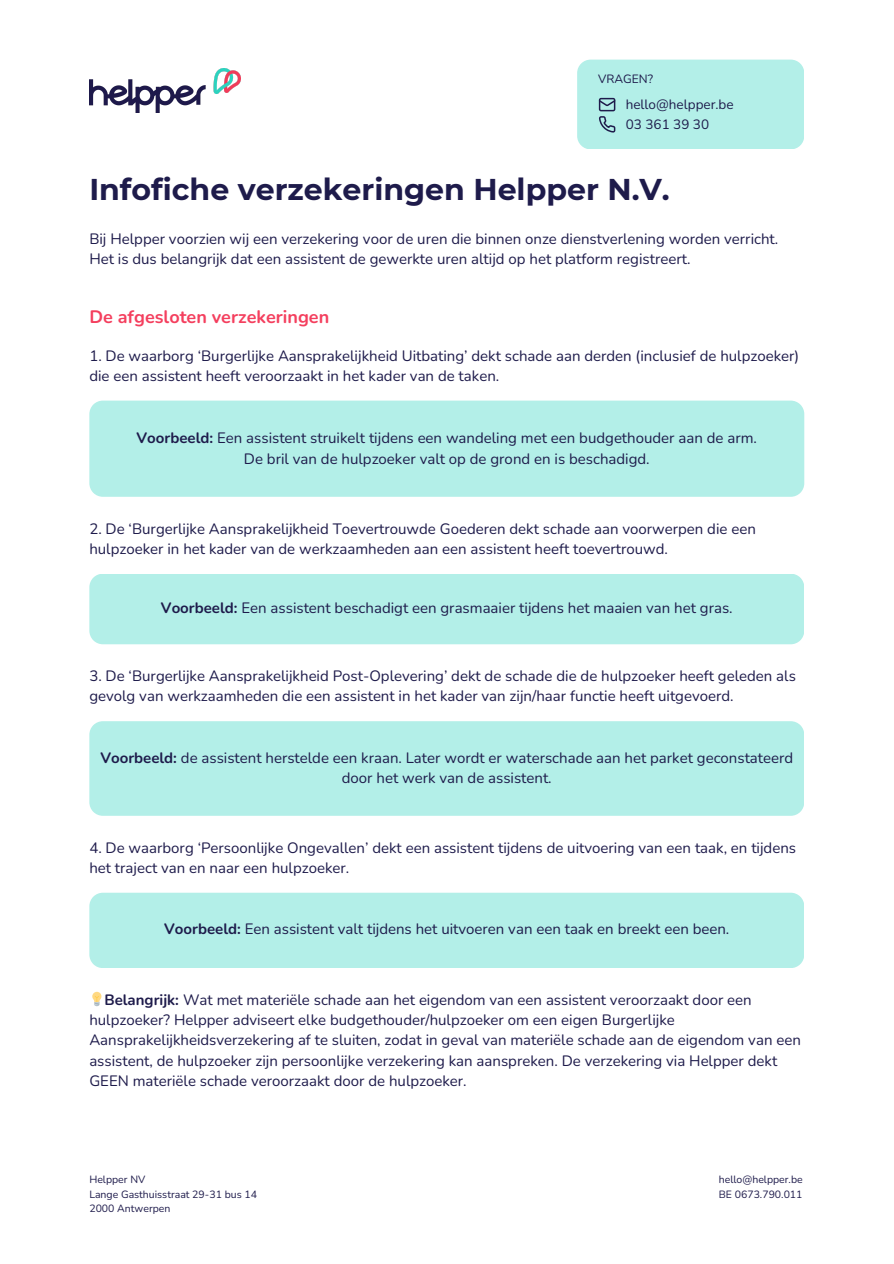
<style>
.page{position:relative;width:894px;height:1264px;background:#fff}
.page>*{position:absolute;margin:0;border:0;box-sizing:border-box;transform-origin:0 0}
.t1{font:700 30px "Montserrat";color:#1e1b4b}
.t2{font:700 18px "Nunito";color:#f43f5e}
.t3{font:15px/20.2px "Nunito";color:#1e1b4b}
.t4{font:13.5px/20.2px "Nunito";color:#1e1b4b}
.t5{font:12px "Nunito";color:#1e1b4b}
.t6{font:10.5px/14.7px "Nunito";color:#1e1b4b}
.s1{font-weight:700}
</style>
<div class="page">
<div style="left:89px;top:400px;width:715px;height:97px;background:#b3efe8"></div>
<div style="left:89px;top:574px;width:715px;height:70px;background:#b3efe8"></div>
<div style="left:89px;top:721px;width:715px;height:94px;background:#b3efe8"></div>
<div style="left:89px;top:892px;width:715px;height:76px;background:#b3efe8"></div>
<img style="left:89px;top:68px;width:151px;height:44px">
<div style="left:577px;top:60px;width:226px;height:89px;background:#b3efe8;border-radius:14px"></div>
<svg style="left:598px;top:97px;width:18px;height:36px"></svg>
<h3 class="t5" style="left:598px;top:71px;width:56px">VRAGEN?</h3>
<h3 class="t4" style="left:625px;top:94px;width:109px">hello@helpper.be<br>03 361 39 30</h3>
<p class="t1" style="left:89px;top:171px;width:582px">Infofiche verzekeringen Helpper N.V.</p>
<h5 class="t3" style="left:89px;top:229px;width:690px">Bij Helpper voorzien wij een verzekering voor de uren die binnen onze dienstverlening worden verricht.<br>Het is dus belangrijk dat een assistent de gewerkte uren altijd op het platform registreert.</h5>
<p class="t2" style="left:89px;top:305px;width:241px">De afgesloten verzekeringen</p>
<p class="t3" style="left:89px;top:346px;width:711px">1. De waarborg ‘Burgerlijke Aansprakelijkheid Uitbating’ dekt schade aan derden (inclusief de hulpzoeker) die een assistent heeft veroorzaakt in het kader van de taken.</p>
<h4 class="t3" style="left:137px;top:428px;width:621px;text-align:center"><span class="s1">Voorbeeld:</span> Een assistent struikelt tijdens een wandeling met een budgethouder aan de arm.<br>De bril van de hulpzoeker valt op de grond en is beschadigd.</h4>
<h1 class="t3" style="left:89px;top:518px;width:667px">2. De ‘Burgerlijke Aansprakelijkheid Toevertrouwde Goederen dekt schade aan voorwerpen die een hulpzoeker in het kader van de werkzaamheden aan een assistent heeft toevertrouwd.</h1>
<h3 class="t3" style="left:161px;top:598px;width:573px"><span class="s1">Voorbeeld:</span> Een assistent beschadigt een grasmaaier tijdens het maaien van het gras.</h3>
<h2 class="t3" style="left:89px;top:666px;width:707px">3. De ‘Burgerlijke Aansprakelijkheid Post-Oplevering’ dekt de schade die de hulpzoeker heeft geleden als gevolg van werkzaamheden die een assistent in het kader van zijn/haar functie heeft uitgevoerd.</h2>
<h3 class="t3" style="left:100px;top:747px;width:694px;text-align:center"><span class="s1">Voorbeeld:</span> de assistent herstelde een kraan. Later wordt er waterschade aan het parket geconstateerd door het werk van de assistent.</h3>
<h3 class="t3" style="left:89px;top:837px;width:708px">4. De waarborg ‘Persoonlijke Ongevallen’ dekt een assistent tijdens de uitvoering van een taak, en tijdens het traject van en naar een hulpzoeker.</h3>
<h3 class="t3" style="left:164px;top:919px;width:566px"><span class="s1">Voorbeeld:</span> Een assistent valt tijdens het uitvoeren van een taak en breekt een been.</h3>
<h3 class="t3" style="left:89px;top:989px;width:712px;text-indent:15px"><span class="s1">Belangrijk:</span> Wat met materiële schade aan het eigendom van een assistent veroorzaakt door een hulpzoeker? Helpper adviseert elke budgethouder/hulpzoeker om een eigen Burgerlijke Aansprakelijkheidsverzekering af te sluiten, zodat in geval van materiële schade aan de eigendom van een assistent, de hulpzoeker zijn persoonlijke verzekering kan aanspreken. De verzekering via Helpper dekt GEEN materiële schade veroorzaakt door de hulpzoeker.</h3>
<h3 class="t6" style="left:89px;top:1172px;width:57px">Helpper NV</h3>
<h3 class="t6" style="left:89px;top:1186px;width:169px">Lange Gasthuisstraat 29-31 bus 14<br>2000 Antwerpen</h3>
<h3 class="t6" style="left:718px;top:1172px;width:85px">hello@helpper.be<br>BE 0673.790.011</h3>
</div>
